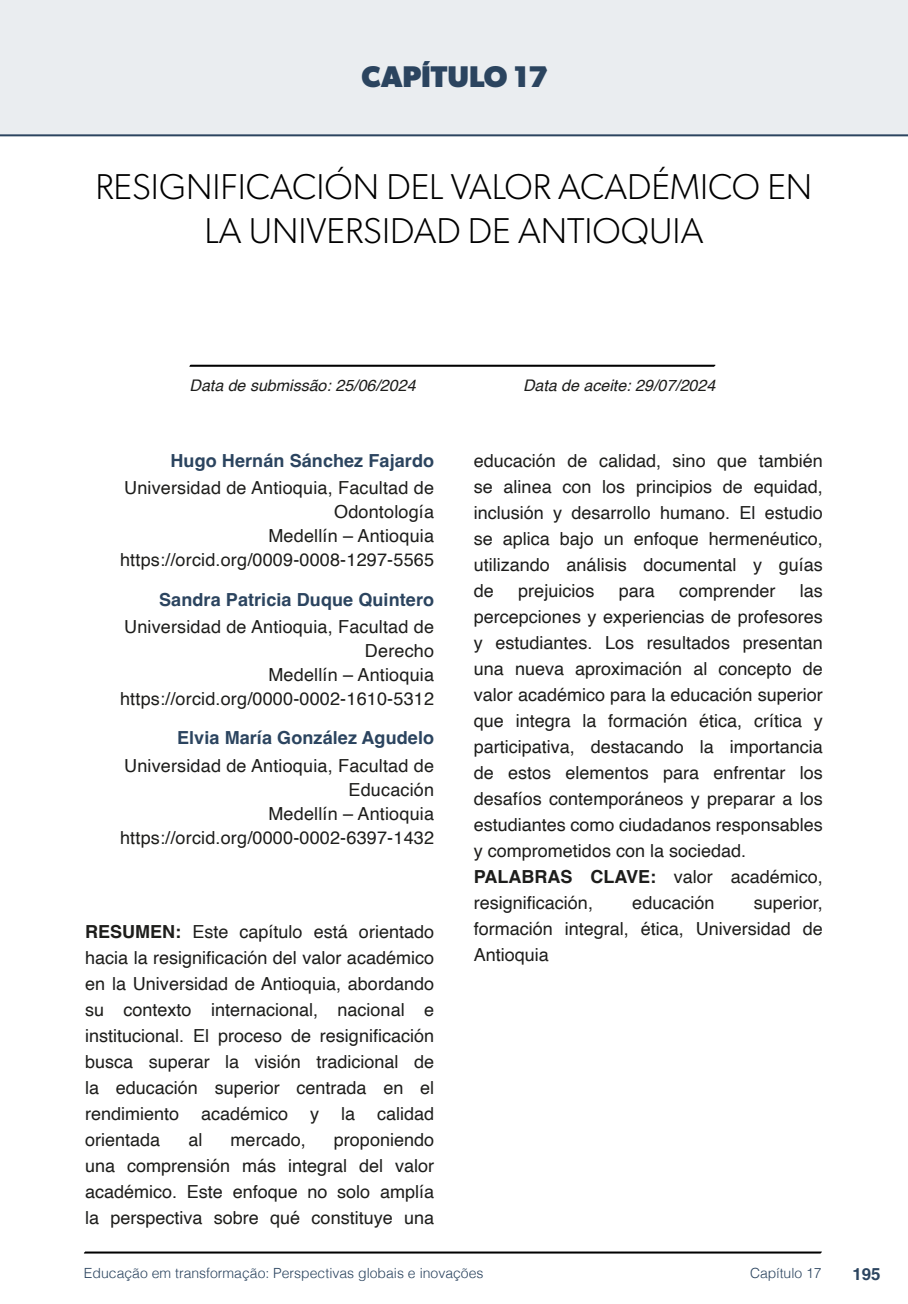
<style>
.page{position:relative;width:908px;height:1304px;background:#fff}
.page>*{position:absolute;margin:0;border:0;box-sizing:border-box;transform-origin:0 0}
.nome_artigos{font:300 36px/44px "Gibson";color:#000;text-align:center}
.capítulos{font:700 30px "Gibson";color:#2b445f}
.Resumos_e_PC_TXT{font:18px/26px "Helvetica";color:#1d1d1b;text-align:justify}
.info_autores{font:18px/24px "Helvetica";letter-spacing:.01em;color:#1d1d1b;text-align:right}
.nome_autores{font:700 18px "Helvetica";letter-spacing:.005em;color:#2b445f}
.t1{font:700 16.8px "Helvetica";color:#2b445f}
.data{font:italic 16px "Helvetica";color:#1d1d1b}
.t2{font:300 14px "Helvetica";color:#2b445f}
.s1{font-weight:700}
</style>
<div class="page">
<svg style="left:84px;top:1251px;width:737px;height:3px;background:#515151"></svg>
<div style="left:0;top:0;width:907px;height:136px;background:#eaedf0"></div>
<svg style="left:189px;top:364px;width:526px;height:3px;background:#4f4f4f"></svg>
<div style="left:44px;top:72px;width:68px;height:61px;background:#eaedf0"></div>
<p class="capítulos" style="left:361px;top:58px;width:188px">CAPÍTULO 17</p>
<p class="nome_artigos" style="left:96px;top:164px;width:718px">RESIGNIFICACIÓN DEL VALOR ACADÉMICO EN<br>LA UNIVERSIDAD DE ANTIOQUIA</p>
<p class="data" style="left:189px;top:373px;width:227px">Data de submissão: 25/06/2024</p>
<p class="data" style="left:523px;top:373px;width:194px">Data de aceite: 29/07/2024</p>
<p class="nome_autores" style="left:170px;top:450px;width:265px">Hugo Hernán Sánchez Fajardo</p>
<p class="info_autores" style="left:124px;top:477px;width:311px">Universidad de Antioquia, Facultad de<br>Odontología</p>
<p class="info_autores" style="left:268px;top:525px;width:167px">Medellín – Antioquia</p>
<p class="info_autores" style="left:120px;top:549px;width:315px">https://orcid.org/0009-0008-1297-5565</p>
<p class="nome_autores" style="left:159px;top:588px;width:276px">Sandra Patricia Duque Quintero</p>
<p class="info_autores" style="left:124px;top:615px;width:311px">Universidad de Antioquia, Facultad de<br>Derecho</p>
<p class="info_autores" style="left:268px;top:663px;width:167px">Medellín – Antioquia</p>
<p class="info_autores" style="left:120px;top:687px;width:315px">https://orcid.org/0000-0002-1610-5312</p>
<p class="nome_autores" style="left:177px;top:727px;width:258px">Elvia María González Agudelo</p>
<p class="info_autores" style="left:124px;top:754px;width:311px">Universidad de Antioquia, Facultad de<br>Educación</p>
<p class="info_autores" style="left:268px;top:802px;width:167px">Medellín – Antioquia</p>
<p class="info_autores" style="left:120px;top:826px;width:315px">https://orcid.org/0000-0002-6397-1432</p>
<p class="Resumos_e_PC_TXT" style="left:85px;top:919px;width:350px"><span class="s1">RESUMEN:</span> Este capítulo está orientado hacia la resignificación del valor académico en la Universidad de Antioquia, abordando su contexto internacional, nacional e institucional. El proceso de resignificación busca superar la visión tradicional de la educación superior centrada en el rendimiento académico y la calidad orientada</p>
<p class="Resumos_e_PC_TXT" style="left:85px;top:1127px;width:350px;text-indent:249px">proponiendo una comprensión más integral del valor académico. Este enfoque no solo amplía la perspectiva sobre qué constituye una</p>
<p class="Resumos_e_PC_TXT" style="left:188px;top:1127px;width:16px">al</p>
<p class="Resumos_e_PC_TXT" style="left:230px;top:1127px;width:77px">mercado,</p>
<p class="Resumos_e_PC_TXT" style="left:473px;top:448px;width:350px">educación de calidad, sino que también se alinea con los principios de equidad, inclusión y desarrollo humano. El estudio se aplica bajo un enfoque hermenéutico, utilizando análisis documental y guías de</p>
<p class="Resumos_e_PC_TXT" style="left:518px;top:578px;width:78px">prejuicios</p>
<p class="Resumos_e_PC_TXT" style="left:618px;top:578px;width:38px">para</p>
<p class="Resumos_e_PC_TXT" style="left:679px;top:578px;width:98px">comprender</p>
<p class="Resumos_e_PC_TXT" style="left:473px;top:578px;width:350px;text-indent:326px">las percepciones y experiencias de profesores y estudiantes. Los resultados presentan una nueva aproximación al concepto de valor académico para la educación superior que integra la formación ética, crítica y participativa, destacando la importancia de estos elementos para enfrentar los desafíos contemporáneos y preparar a los estudiantes como ciudadanos responsables y comprometidos con la sociedad.</p>
<p class="Resumos_e_PC_TXT" style="left:473px;top:864px;width:350px"><span class="s1">PALABRAS CLAVE:</span> valor académico, resignificación,</p>
<p class="Resumos_e_PC_TXT" style="left:632px;top:890px;width:84px">educación</p>
<p class="Resumos_e_PC_TXT" style="left:473px;top:890px;width:350px;text-indent:280px">superior, formación integral, ética, Universidad de Antioquia</p>
<p class="t2" style="left:84px;top:1261px;width:401px">Educação em transformação: Perspectivas globais e inovações</p>
<p class="t2" style="left:749px;top:1261px;width:73px">Capítulo 17</p>
<p class="t1" style="left:851px;top:1264px;width:30px">195</p>
</div>
